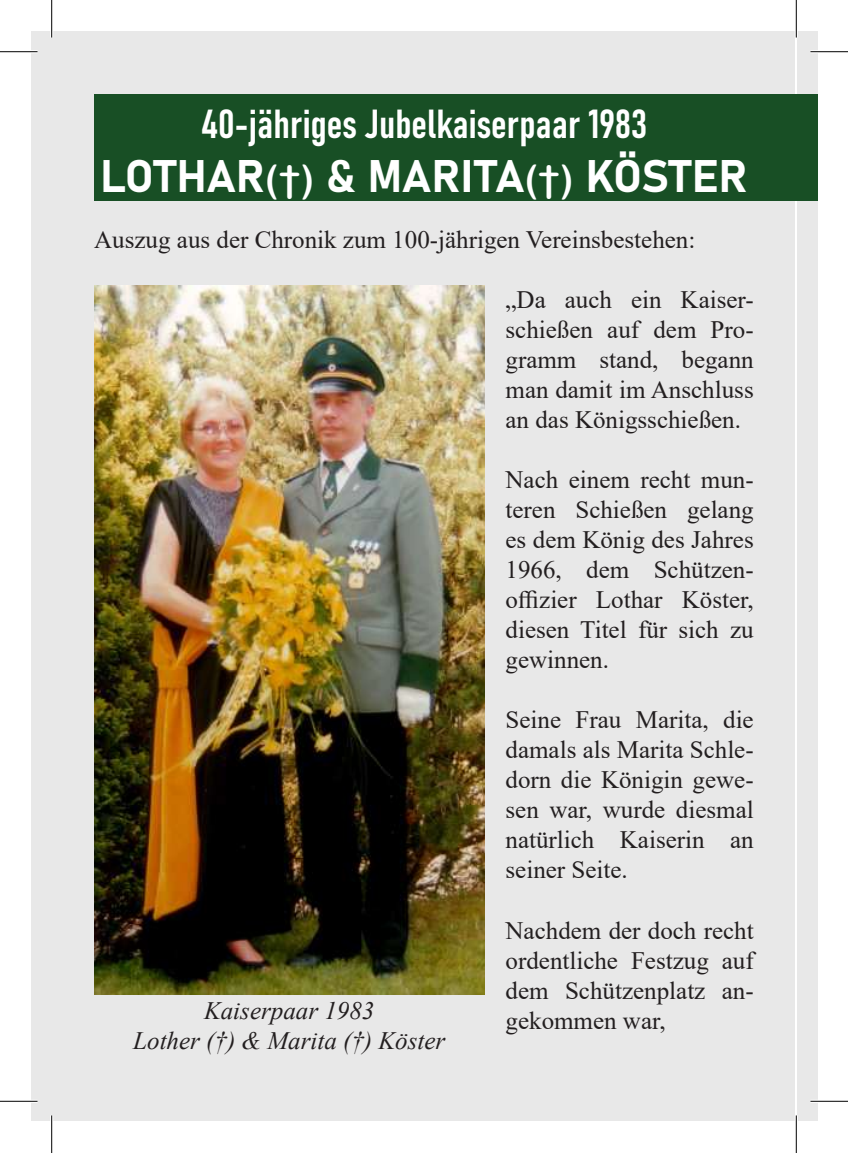
<style>
.page{position:relative;width:848px;height:1153px;background:#fff}
.page>*{position:absolute;margin:0;border:0;box-sizing:border-box;transform-origin:0 0}
.t1{font:45px "Bahnschrift";color:#fff}
.t2{font:40px "Bahnschrift";color:#fff}
.t3{font:25px/30px "Times New Roman";color:#231f20;text-align:justify}
.t4{font:italic 25px/30px "Times New Roman";color:#231f20;text-align:center}
.s1{font-family:"Arial Rounded MT Bold";font-size:37.5px}
</style>
<div class="page">
<div style="left:797px;top:32px;width:20px;height:1089px;background:#e8e8e8"></div>
<div style="left:32px;top:32px;width:763px;height:1089px;background:#e8e8e8"></div>
<div style="left:94px;top:94px;width:702px;height:106px;background:#184f25"></div>
<div style="left:796px;top:94px;width:21px;height:106px;background:#184f25"></div>
<img style="left:94px;top:286px;width:390px;height:708px">
<hr style="left:0;top:50px;width:37px;height:3px;background:#fff">
<hr style="left:810px;top:50px;width:37px;height:3px;background:#fff">
<hr style="left:0;top:1099px;width:37px;height:3px;background:#fff">
<hr style="left:810px;top:1099px;width:37px;height:3px;background:#fff">
<hr style="left:50px;top:0;width:3px;height:38px;background:#fff">
<hr style="left:50px;top:1115px;width:3px;height:37px;background:#fff">
<hr style="left:794px;top:0;width:3px;height:38px;background:#fff">
<hr style="left:794px;top:1115px;width:3px;height:37px;background:#fff">
<hr style="left:0;top:51px;width:37px;height:1px;background:#000">
<hr style="left:810px;top:51px;width:37px;height:1px;background:#000">
<hr style="left:0;top:1100px;width:37px;height:1px;background:#000">
<hr style="left:810px;top:1100px;width:37px;height:1px;background:#000">
<hr style="left:51px;top:0;width:1px;height:38px;background:#000">
<hr style="left:51px;top:1115px;width:1px;height:37px;background:#000">
<hr style="left:795px;top:0;width:1px;height:38px;background:#000">
<hr style="left:795px;top:1115px;width:1px;height:37px;background:#000">
<h2 class="t2" style="left:201px;top:110px;width:448px">40-jähriges Jubelkaiserpaar 1983</h2>
<h1 class="t1" style="left:100px;top:152px;width:649px">LOTHAR<span class="s1">(†)</span> &amp; MARITA<span class="s1">(†)</span> KÖSTER</h1>
<p class="t3" style="left:94px;top:227px;width:602px">Auszug aus der Chronik zum 100-jährigen Vereinsbestehen:</p>
<p class="t3" style="left:505px;top:287px;width:250px">„Da auch ein Kaiser&shy;schießen auf dem Pro&shy;gramm stand, begann man damit im Anschluss an das Königsschießen.</p>
<p class="t3" style="left:505px;top:467px;width:250px">Nach einem recht mun&shy;teren Schießen gelang es dem König des Jahres 1966, dem Schützen&shy;o昀케zier Lothar Köster, diesen Titel für sich zu gewinnen.</p>
<p class="t3" style="left:505px;top:707px;width:250px">Seine Frau Marita, die damals als Marita Schle&shy;dorn die Königin gewe&shy;sen war, wurde diesmal natürlich Kaiserin an seiner Seite.</p>
<p class="t4" style="left:133px;top:998px;width:313px">Kaiserpaar 1983<br>Lother (†) &amp; Marita (†) Köster</p>
<p class="t3" style="left:505px;top:917px;width:250px">Nachdem der doch recht ordentliche Festzug auf dem Schützenplatz an&shy;gekommen war,</p>
</div>
